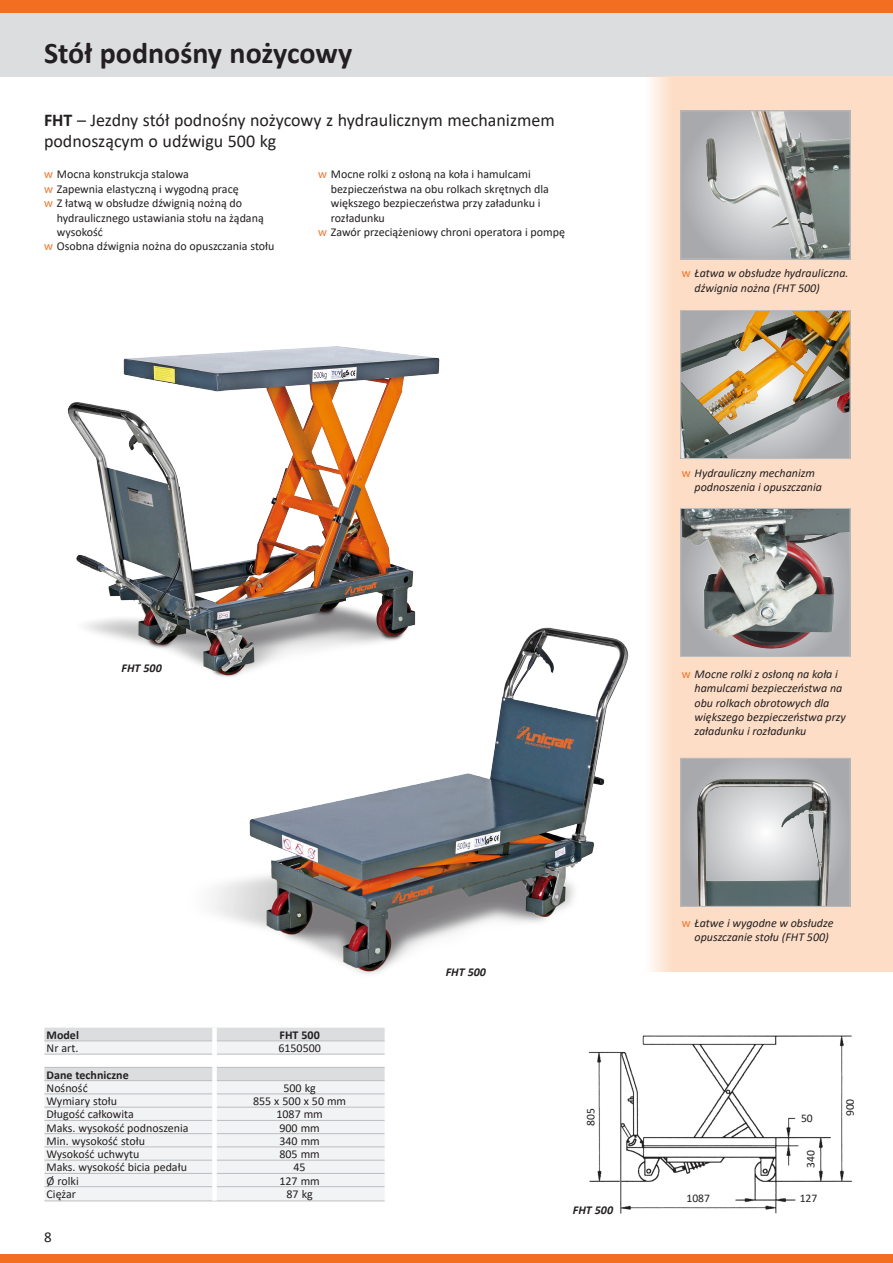
<style>
.page{position:relative;width:893px;height:1263px;background:#fff}
.page>*{position:absolute;margin:0;border:0;box-sizing:border-box;transform-origin:0 0}
.Register_Type{font:700 30px "Calibri";color:#231f20}
.t1{font:18px/21px "Calibri";color:#231f20}
.t2{font:15px "Calibri";color:#231f20}
.zubehoer_normal{font:12px/14.4px "Calibri";color:#231f20}
.t3{font:italic 12px/14.4px "Calibri";color:#231f20}
.t4{font:700 12px "Calibri";color:#231f20}
.t5{font:italic 700 12px "Calibri";color:#231f20}
.t6{font:11.7px "Calibri";color:#231f20}
.s1{font-weight:700}
.s2{font-family:"Myriad Pro";color:#f36e21}
.s3{font-family:"Myriad Pro";font-style:normal;color:#f36e21}
</style>
<div class="page">
<div style="left:0;top:0;width:893px;height:77px;background:#dcdddf"></div>
<div style="left:0;top:0;width:893px;height:13px;background:#f36e21"></div>
<div style="left:645px;top:77px;width:248px;height:895px;background:#fdddc6"></div>
<img style="left:67px;top:346px;width:373px;height:300px">
<svg style="left:682px;top:113px;width:24px;height:144px;background:#adaeb2"></svg>
<img style="left:706px;top:113px;width:142px;height:144px">
<div style="left:680px;top:111px;width:170px;height:148px;border:1px solid #bcbdc0"></div>
<div style="left:681px;top:508px;width:169px;height:148px;background:#acadb1"></div>
<img style="left:682px;top:510px;width:166px;height:141px">
<div style="left:680px;top:508px;width:170px;height:149px;border:1px solid #bcbdc0"></div>
<div style="left:681px;top:758px;width:169px;height:148px;background:linear-gradient(to right,#b1b2b6,#b2b3b7)"></div>
<img style="left:697px;top:778px;width:134px;height:127px">
<div style="left:680px;top:758px;width:170px;height:149px;border:1px solid #bcbdc0"></div>
<img style="left:682px;top:312px;width:166px;height:145px">
<div style="left:680px;top:310px;width:170px;height:149px;border:1px solid #bcbdc0"></div>
<img style="left:149px;top:617px;width:506px;height:357px">
<div style="left:44px;top:1028px;width:341px;height:12px;background:#dcdddf"></div>
<svg style="left:44px;top:1041px;width:341px;height:159px;fill:#f2f3f4"></svg>
<hr style="left:44px;top:1040px;width:168px;height:1px;background:#bcbdc0">
<hr style="left:217px;top:1040px;width:168px;height:1px;background:#bcbdc0">
<hr style="left:44px;top:1054px;width:168px;height:1px;background:#bcbdc0">
<hr style="left:217px;top:1054px;width:168px;height:1px;background:#bcbdc0">
<hr style="left:44px;top:1067px;width:168px;height:1px;background:#bcbdc0">
<hr style="left:217px;top:1067px;width:168px;height:1px;background:#bcbdc0">
<hr style="left:44px;top:1080px;width:168px;height:1px;background:#bcbdc0">
<hr style="left:217px;top:1080px;width:168px;height:1px;background:#bcbdc0">
<hr style="left:44px;top:1093px;width:168px;height:1px;background:#bcbdc0">
<hr style="left:217px;top:1093px;width:168px;height:1px;background:#bcbdc0">
<hr style="left:44px;top:1107px;width:168px;height:1px;background:#bcbdc0">
<hr style="left:217px;top:1107px;width:168px;height:1px;background:#bcbdc0">
<hr style="left:44px;top:1120px;width:168px;height:1px;background:#bcbdc0">
<hr style="left:217px;top:1120px;width:168px;height:1px;background:#bcbdc0">
<hr style="left:44px;top:1133px;width:168px;height:1px;background:#bcbdc0">
<hr style="left:217px;top:1133px;width:168px;height:1px;background:#bcbdc0">
<hr style="left:44px;top:1146px;width:168px;height:1px;background:#bcbdc0">
<hr style="left:217px;top:1146px;width:168px;height:1px;background:#bcbdc0">
<hr style="left:44px;top:1160px;width:168px;height:1px;background:#bcbdc0">
<hr style="left:217px;top:1160px;width:168px;height:1px;background:#bcbdc0">
<hr style="left:44px;top:1173px;width:168px;height:1px;background:#bcbdc0">
<hr style="left:217px;top:1173px;width:168px;height:1px;background:#bcbdc0">
<hr style="left:44px;top:1186px;width:168px;height:1px;background:#bcbdc0">
<hr style="left:217px;top:1186px;width:168px;height:1px;background:#bcbdc0">
<hr style="left:44px;top:1200px;width:171px;height:1px;background:#bcbdc0">
<hr style="left:215px;top:1200px;width:170px;height:1px;background:#bcbdc0">
<div style="left:212px;top:1028px;width:5px;height:13px;background:#fff"></div>
<div style="left:212px;top:1041px;width:5px;height:13px;background:#fff"></div>
<div style="left:212px;top:1054px;width:5px;height:13px;background:#fff"></div>
<div style="left:212px;top:1067px;width:5px;height:14px;background:#fff"></div>
<div style="left:212px;top:1081px;width:5px;height:13px;background:#fff"></div>
<div style="left:212px;top:1094px;width:5px;height:13px;background:#fff"></div>
<div style="left:212px;top:1107px;width:5px;height:13px;background:#fff"></div>
<div style="left:212px;top:1120px;width:5px;height:14px;background:#fff"></div>
<div style="left:212px;top:1134px;width:5px;height:13px;background:#fff"></div>
<div style="left:212px;top:1147px;width:5px;height:13px;background:#fff"></div>
<div style="left:212px;top:1160px;width:5px;height:13px;background:#fff"></div>
<div style="left:212px;top:1173px;width:5px;height:14px;background:#fff"></div>
<div style="left:212px;top:1187px;width:5px;height:13px;background:#fff"></div>
<img style="left:588px;top:1035px;width:264px;height:179px">
<div style="left:0;top:1254px;width:893px;height:9px;background:#f36e21"></div>
<p class="Register_Type" style="left:44px;top:31px;width:310px">Stół podnośny nożycowy</p>
<p class="t1" style="left:44px;top:109px;width:512px"><span class="s1">FHT</span> – Jezdny stół podnośny nożycowy z hydraulicznym mechanizmem podnoszącym o udźwigu 500 kg</p>
<p class="zubehoer_normal" style="left:44px;top:167px;width:146px"><span class="s2">X</span> Mocna konstrukcja stalowa</p>
<p class="zubehoer_normal" style="left:44px;top:181px;width:196px"><span class="s2">X</span> Zapewnia elastyczną i wygodną pracę</p>
<p class="zubehoer_normal" style="left:57px;top:196px;width:208px;text-indent:-13px"><span class="s2">X</span> Z łatwą w obsłudze dźwignią nożną do hydraulicznego ustawiania stołu na żądaną wysokość</p>
<p class="zubehoer_normal" style="left:44px;top:239px;width:232px"><span class="s2">X</span> Osobna dźwignia nożna do opuszczania stołu</p>
<p class="zubehoer_normal" style="left:331px;top:167px;width:220px;text-indent:-13px"><span class="s2">X</span> Mocne rolki z osłoną na koła i hamulcami bezpieczeństwa na obu rolkach skrętnych dla większego bezpieczeństwa przy załadunku i rozładunku</p>
<p class="zubehoer_normal" style="left:318px;top:225px;width:248px"><span class="s2">X</span> Zawór przeciążeniowy chroni operatora i pompę</p>
<p class="t5" style="left:122px;top:660px;width:42px">FHT 500</p>
<p class="t3" style="left:695px;top:266px;width:155px;text-indent:-13px"><span class="s3">X</span> Łatwa w obsłudze hydrauliczna. dźwignia nożna (FHT 500)</p>
<p class="t3" style="left:695px;top:465px;width:129px;text-indent:-13px"><span class="s3">X</span> Hydrauliczny mechanizm podnoszenia i opuszczania</p>
<p class="t3" style="left:695px;top:666px;width:153px;text-indent:-13px"><span class="s3">X</span> Mocne rolki z osłoną na koła i hamulcami bezpieczeństwa na obu rolkach obrotowych dla większego bezpieczeństwa przy załadunku i rozładunku</p>
<p class="t4" style="left:47px;top:1026px;width:34px">Model</p>
<p class="t4" style="left:280px;top:1026px;width:42px">FHT 500</p>
<p class="zubehoer_normal" style="left:47px;top:1040px;width:33px">Nr art.</p>
<p class="zubehoer_normal" style="left:278px;top:1040px;width:44px">6150500</p>
<p class="t4" style="left:47px;top:1066px;width:84px">Dane techniczne</p>
<p class="zubehoer_normal" style="left:47px;top:1080px;width:43px">Nośność</p>
<p class="zubehoer_normal" style="left:283px;top:1080px;width:34px">500 kg</p>
<p class="zubehoer_normal" style="left:47px;top:1093px;width:72px">Wymiary stołu</p>
<p class="zubehoer_normal" style="left:253px;top:1093px;width:95px">855 x 500 x 50 mm</p>
<p class="zubehoer_normal" style="left:47px;top:1107px;width:89px">Długość całkowita</p>
<p class="zubehoer_normal" style="left:276px;top:1107px;width:48px">1087 mm</p>
<p class="zubehoer_normal" style="left:47px;top:1120px;width:144px">Maks. wysokość podnoszenia</p>
<p class="zubehoer_normal" style="left:279px;top:1120px;width:42px">900 mm</p>
<p class="zubehoer_normal" style="left:47px;top:1133px;width:100px">Min. wysokość stołu</p>
<p class="zubehoer_normal" style="left:279px;top:1133px;width:42px">340 mm</p>
<p class="zubehoer_normal" style="left:47px;top:1146px;width:94px">Wysokość uchwytu</p>
<p class="zubehoer_normal" style="left:279px;top:1146px;width:42px">805 mm</p>
<p class="zubehoer_normal" style="left:47px;top:1160px;width:142px">Maks. wysokość bicia pedału</p>
<p class="zubehoer_normal" style="left:294px;top:1160px;width:14px">45</p>
<p class="zubehoer_normal" style="left:47px;top:1173px;width:34px">Ø rolki</p>
<p class="zubehoer_normal" style="left:279px;top:1173px;width:42px">127 mm</p>
<p class="zubehoer_normal" style="left:47px;top:1186px;width:31px">Ciężar</p>
<p class="zubehoer_normal" style="left:287px;top:1186px;width:28px">87 kg</p>
<p class="t2" style="left:44px;top:1226px;width:9px">8</p>
<p class="t5" style="left:446px;top:963px;width:42px">FHT 500</p>
<p class="t3" style="left:695px;top:915px;width:140px;text-indent:-13px"><span class="s3">X</span> Łatwe i wygodne w obsłudze opuszczanie stołu (FHT 500)</p>
<p class="t6" style="left:582px;top:1126px;width:19px;rotate:-90deg">805</p>
<p class="t6" style="left:801px;top:1109px;width:13px">50</p>
<p class="t5" style="left:573px;top:1201px;width:42px">FHT 500</p>
<p class="t6" style="left:686px;top:1190px;width:25px">1087</p>
<p class="t6" style="left:802px;top:1168px;width:19px;rotate:-90deg">340</p>
<p class="t6" style="left:800px;top:1190px;width:19px">127</p>
<p class="t6" style="left:842px;top:1116px;width:19px;rotate:-90deg">900</p>
</div>
